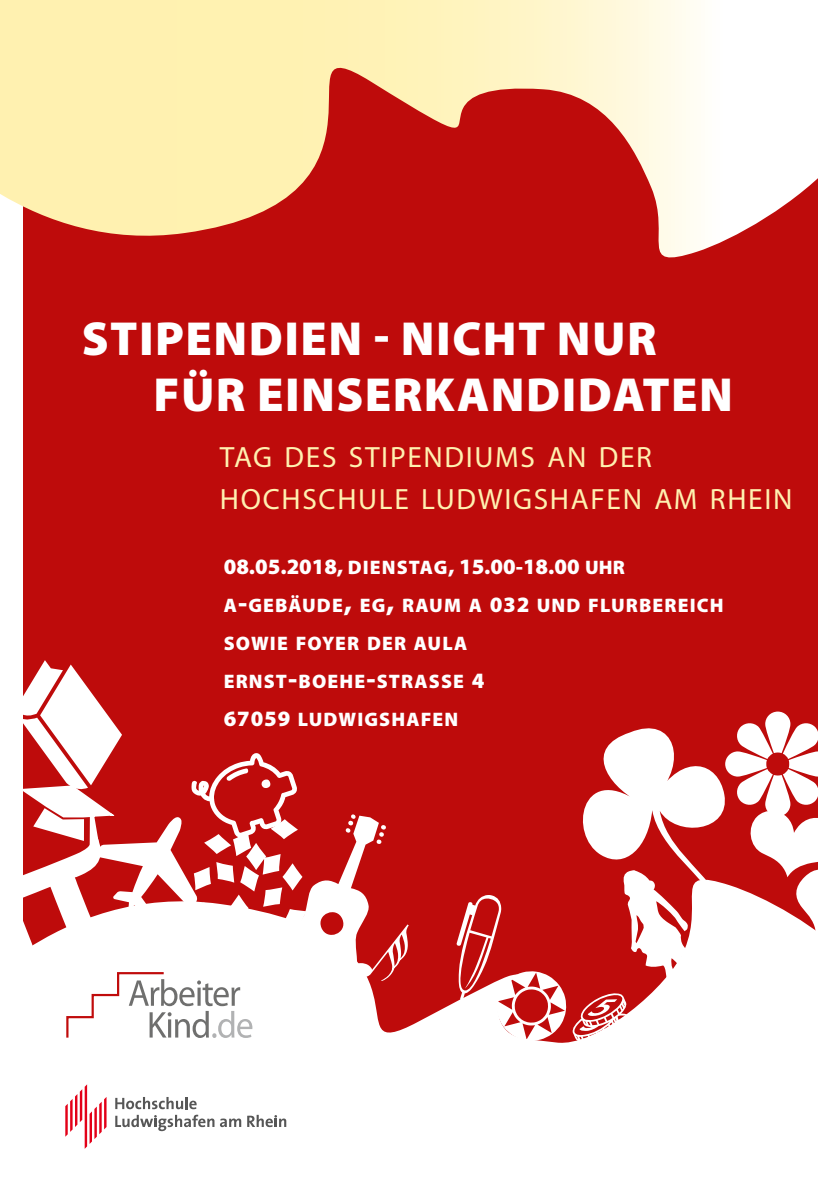
<style>
.page{position:relative;width:840px;height:1191px;background:#fff}
.page>*{position:absolute;margin:0;border:0;box-sizing:border-box;transform-origin:0 0}
.t1{font:900 48px/56px "Myriad Pro";letter-spacing:.03em;color:#fff}
.t2{font:29.4px/42px "Myriad Pro";letter-spacing:.055em;color:#fff1b0}
.t3{font:900 22px "Myriad Pro";color:#fff}
.t4{font:900 19.6px/38px "Myriad Pro";letter-spacing:.055em;color:#fff}
.s1{font-size:19.6px}
.s2{font-size:28px}
.s3{font-size:22px}
</style>
<div class="page">
<div style="left:23px;top:23px;width:793px;height:1077px;background:#be0b0b"></div>
<svg style="left:0;top:0;width:818px;height:271px"></svg>
<div style="left:23px;top:925px;width:793px;height:224px;background:#fff"></div>
<svg style="left:456px;top:711px;width:362px;height:336px"></svg>
<svg style="left:65px;top:1084px;width:41px;height:64px"></svg>
<svg style="left:247px;top:1114px;width:39px;height:13px"></svg>
<svg style="left:220px;top:1118px;width:21px;height:9px"></svg>
<svg style="left:115px;top:1097px;width:99px;height:34px"></svg>
<svg style="left:23px;top:660px;width:385px;height:379px"></svg>
<h1 class="t1" style="left:153px;top:309px;width:581px;text-indent:-72px">STIPENDIEN - NICHT NUR<br>FÜR EINSERKANDIDATEN</h1>
<h2 class="t2" style="left:220px;top:435px;width:573px">TAG DES STIPENDIUMS AN DER<br>HOCHSCHULE LUDWIGSHAFEN AM RHEIN</h2>
<p class="t3" style="left:223px;top:552px;width:402px">08.05.2018, <span class="s1">DIENSTAG</span>, 15.00-18.00 <span class="s1">UHR</span></p>
<p class="t4" style="left:223px;top:585px;width:501px">A<span class="s2">-</span>GEBÄUDE<span class="s2">,</span> EG<span class="s2">,</span> RAUM A <span class="s3">032</span> UND FLURBEREICH<br>SOWIE FOYER DER AULA<br>ERNST<span class="s2">-</span>BOEHE<span class="s2">-</span>STRASSE <span class="s3">4<br>67059</span> LUDWIGSHAFEN</p>
</div>
